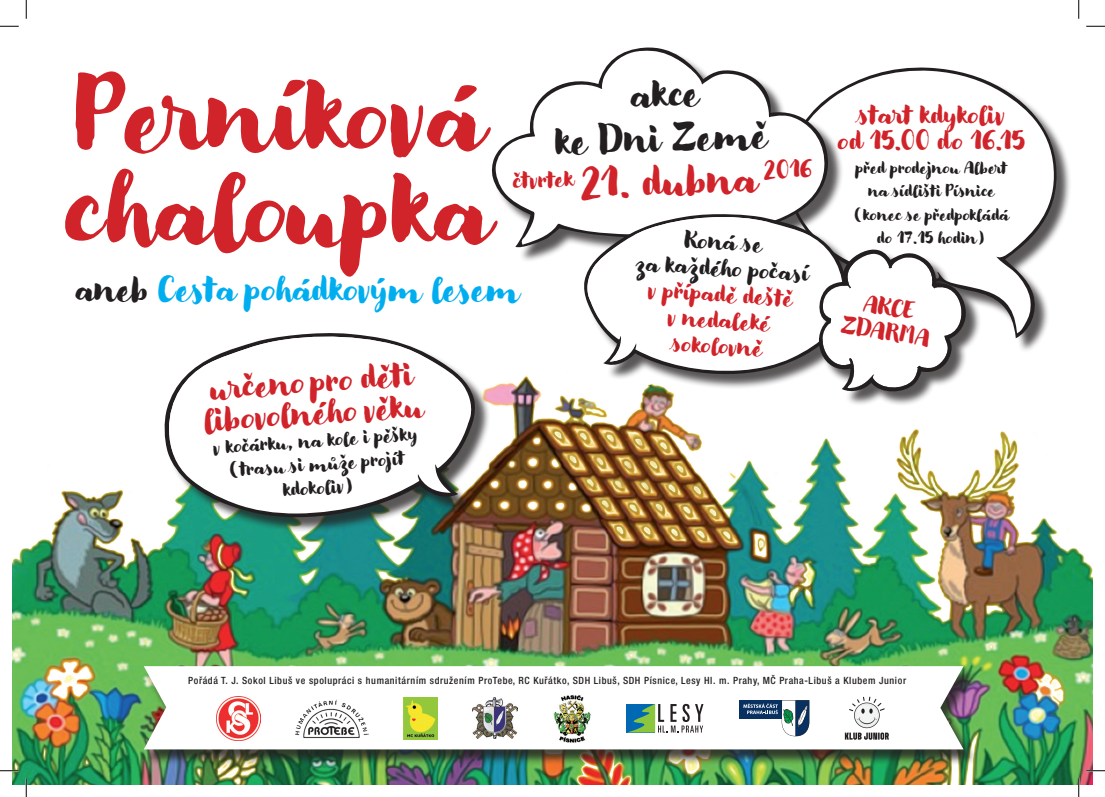
<style>
.page{position:relative;width:1105px;height:797px;background:#fff}
.page>*{position:absolute;margin:0;border:0;box-sizing:border-box;transform-origin:0 0}
.t1{font:92.5px/93.5px "Modern Love";color:#d1232a}
.t2{font:37.5px "Modern Love";color:#d1232a}
.t3{font:35px/44px "Modern Love";color:#231f20;text-align:center}
.t4{font:31.25px "Modern Love";color:#00aeef}
.t5{font:30px/31.5px "Modern Love";color:#d1232a}
.t6{font:23.75px/26px "Modern Love";color:#d1232a;text-align:center}
.t7{font:21.25px/26px "Modern Love";color:#d1232a;text-align:center}
.t8{font:21.25px "Modern Love";color:#231f20}
.t9{font:17.5px/23.5px "Modern Love";color:#231f20;text-align:center}
.t10{font:15px/23.5px "Modern Love";color:#231f20;text-align:center}
.t11{font:500 condensed 10px "Helvetica Neue LT Pro";letter-spacing:.06em;color:#231f20}
.s1{color:#231f20}
</style>
<div class="page">
<img style="left:12px;top:376px;width:1081px;height:409px">
<div style="left:788px;top:69px;width:284px;height:284px;background:#231f20;opacity:.75"></div>
<svg style="left:981px;top:69px;width:79px;height:269px"></svg>
<svg style="left:843px;top:67px;width:210px;height:268px"></svg>
<div style="left:494px;top:49px;width:349px;height:214px;background:#231f20;opacity:.75"></div>
<svg style="left:491px;top:47px;width:344px;height:202px"></svg>
<svg style="left:496px;top:49px;width:328px;height:198px"></svg>
<div style="left:167px;top:335px;width:323px;height:197px;background:#231f20;opacity:.75"></div>
<img style="left:163px;top:335px;width:313px;height:190px">
<svg style="left:169px;top:333px;width:304px;height:180px"></svg>
<div style="left:586px;top:216px;width:276px;height:174px;background:#231f20;opacity:.75"></div>
<svg style="left:583px;top:212px;width:265px;height:169px"></svg>
<svg style="left:586px;top:212px;width:258px;height:161px"></svg>
<div style="left:821px;top:252px;width:160px;height:155px;background:#231f20;opacity:.75"></div>
<svg style="left:810px;top:249px;width:161px;height:145px"></svg>
<div style="left:143px;top:667px;width:834px;height:98px;background:#231f20;opacity:.8"></div>
<svg style="left:144px;top:666px;width:819px;height:83px"></svg>
<img style="left:216px;top:696px;width:44px;height:44px">
<img style="left:296px;top:697px;width:72px;height:41px">
<img style="left:404px;top:697px;width:33px;height:42px">
<img style="left:473px;top:697px;width:44px;height:41px">
<div style="left:739px;top:700px;width:43px;height:18px;background:#083060"></div>
<svg style="left:743px;top:700px;width:66px;height:36px"></svg>
<svg style="left:845px;top:696px;width:44px;height:43px"></svg>
<svg style="left:627px;top:704px;width:76px;height:28px"></svg>
<img style="left:552px;top:692px;width:39px;height:52px">
<svg style="left:0;top:25px;width:19px;height:2px"></svg>
<svg style="left:1086px;top:25px;width:19px;height:2px"></svg>
<svg style="left:0;top:770px;width:19px;height:1px"></svg>
<svg style="left:1086px;top:770px;width:19px;height:1px"></svg>
<svg style="left:25px;top:0;width:2px;height:19px"></svg>
<svg style="left:25px;top:778px;width:2px;height:19px"></svg>
<svg style="left:1078px;top:0;width:1px;height:19px"></svg>
<svg style="left:1078px;top:778px;width:1px;height:19px"></svg>
<h1 class="t1" style="left:65px;top:69px;width:427px">Perníková chaloupka</h1>
<h3 class="t3" style="left:553px;top:76px;width:215px;rotate:-2deg">akce<br>ke Dni Země</h3>
<h2 class="t2" style="left:512px;top:164px;width:302px;rotate:-2deg"><sup>čtvrtek</sup> 21. dubna <sup>2016</sup></h2>
<h3 class="t6" style="left:838px;top:102px;width:189px">start kdykoliv<br>od 15.00 do 16.15</h3>
<h3 class="t10" style="left:854px;top:155px;width:156px">před prodejnou Albert na sídlišti Písnice (konec se předpokládá</h3>
<h3 class="t8" style="left:685px;top:227px;width:80px;rotate:3deg">Koná se</h3>
<h3 class="t10" style="left:877px;top:226px;width:110px">do 17.15 hodin)</h3>
<h3 class="t8" style="left:636px;top:251px;width:176px;rotate:3deg">za každého počas í</h3>
<h3 class="t4" style="left:76px;top:271px;width:446px"><span class="s1">aneb</span> Cesta pohádkovým lesem</h3>
<h3 class="t7" style="left:649px;top:277px;width:147px;rotate:3deg">v případě deště v nedaleké sokolovně</h3>
<h3 class="t7" style="left:847px;top:288px;width:91px;line-height:24.5px;rotate:9deg">AKCE<br>ZDARMA</h3>
<h3 class="t5" style="left:201px;top:373px;width:221px;rotate:-4deg">ur čeno pro děti libovolného věku</h3>
<h3 class="t9" style="left:213px;top:436px;width:206px;rotate:-4deg">v kočárku, na kole i pěšky (tras u si může projít kdokoliv)</h3>
<p class="t11" style="left:188px;top:674px;width:719px">Pořádá T. J. Sokol Libuš ve spolupráci s humanitárním sdružením ProTebe, RC Kuřátko, SDH Libuš, SDH Písnice, Lesy Hl. m. Prahy, MČ Praha-Libuš a Klubem Junior</p>
</div>
